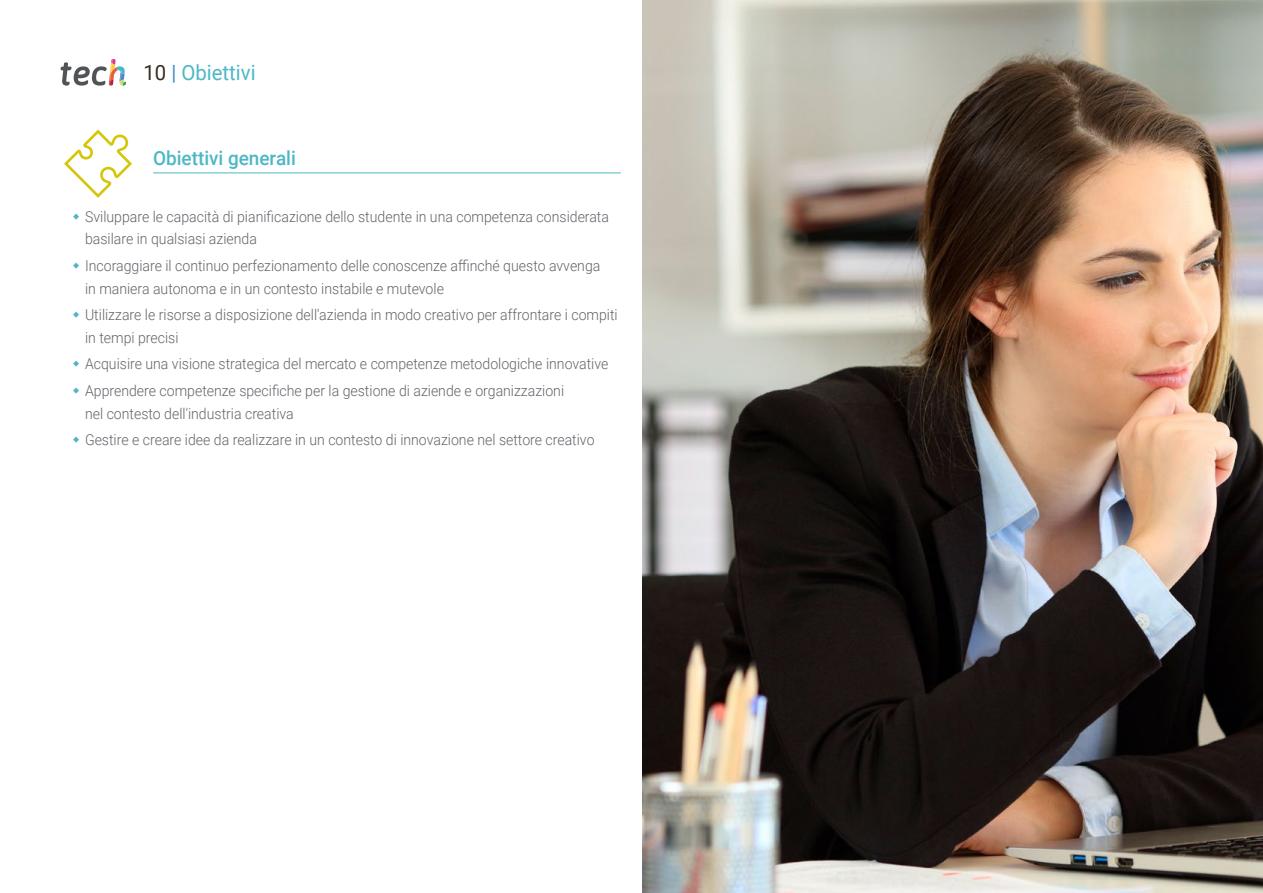
<style>
.page{position:relative;width:1263px;height:893px;background:#fff}
.page>*{position:absolute;margin:0;border:0;box-sizing:border-box;transform-origin:0 0}
.t1{font:21px "Roboto";color:#4db7c5}
.t2{font:500 19.5px "Roboto";color:#4db7c5}
.t3{font:300 15px/22.5px "Roboto";color:#61646a;scale:.94 1}
.s1{color:#312e20}
.s2{color:#4089c5}
</style>
<div class="page">
<hr style="left:153px;top:173px;width:468px;height:1px;background:#4db7c5">
<svg style="left:64px;top:130px;width:68px;height:68px"></svg>
<img style="left:642px;top:0;width:621px;height:893px">
<svg style="left:61px;top:59px;width:65px;height:27px"></svg>
<h1 class="t1" style="left:144px;top:57px;width:114px"><span class="s1">10</span> <span class="s2">|</span> Obiettivi</h1>
<h2 class="t2" style="left:153px;top:144px;width:144px">Obiettivi generali</h2>
<p class="t3" style="left:85px;top:205px;width:559px">Sviluppare le capacità di pianificazione dello studente in una competenza considerata basilare in qualsiasi azienda</p>
<p class="t3" style="left:85px;top:254px;width:550px">Incoraggiare il continuo perfezionamento delle conoscenze affinché questo avvenga in maniera autonoma e in un contesto instabile e mutevole</p>
<p class="t3" style="left:85px;top:303px;width:568px">Utilizzare le risorse a disposizione dell'azienda in modo creativo per affrontare i compiti in tempi precisi</p>
<p class="t3" style="left:85px;top:350px;width:558px;line-height:26.7px">Acquisire una visione strategica del mercato e competenze metodologiche innovative<br>Apprendere competenze specifiche per la gestione di aziende e organizzazioni</p>
<p class="t3" style="left:85px;top:399px;width:543px;line-height:26.7px">nel contesto dell'industria creativa<br>Gestire e creare idee da realizzare in un contesto di innovazione nel settore creativo</p>
</div>
